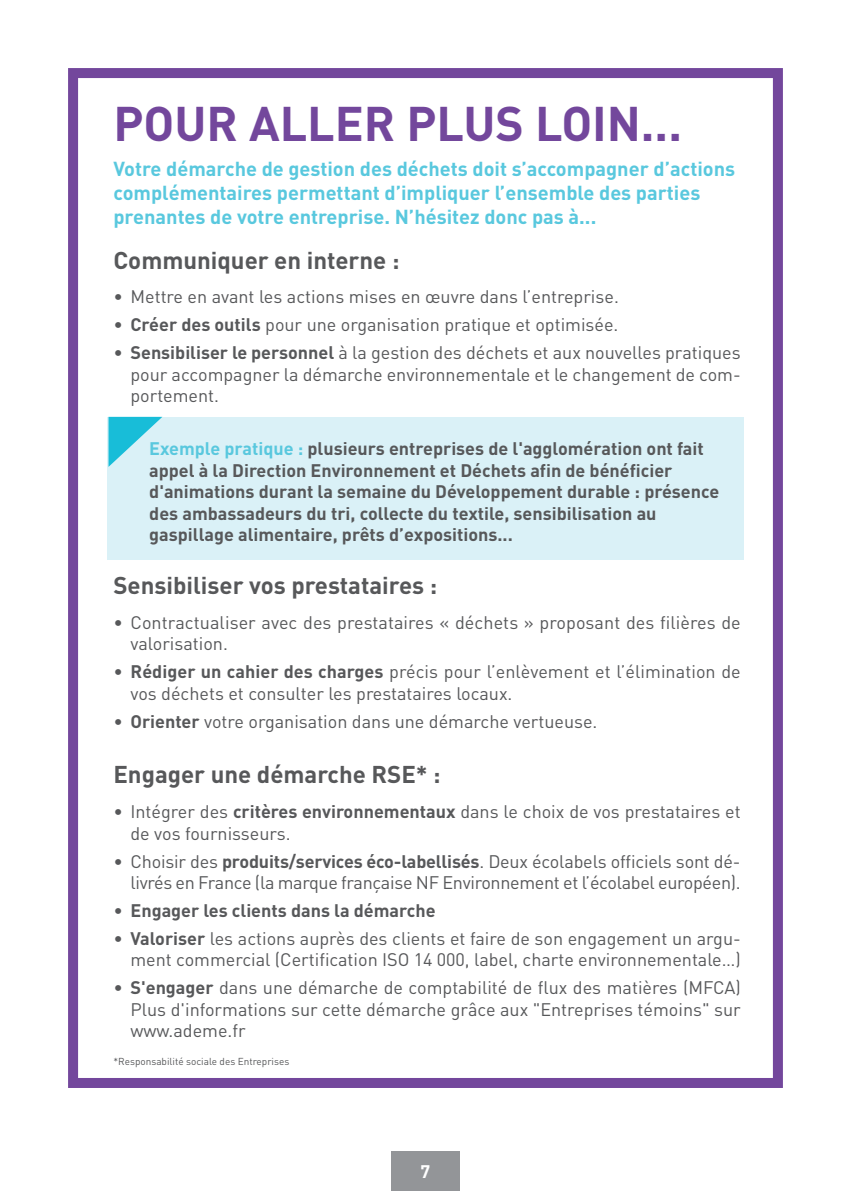
<style>
.page{position:relative;width:851px;height:1191px;background:#fff}
.page>*{position:absolute;margin:0;border:0;box-sizing:border-box;transform-origin:0 0}
.t1{font:700 48px "DIN";color:#73479c}
.t2{font:700 24px "DIN";color:#57585a}
.t3{font:700 20px/24px "DIN";color:#59c8de}
.t4{font:18px/21.6px "DIN";color:#57585a}
.t5{font:700 18px/21.6px "DIN";color:#57585a}
.t6{font:18px/21.6px "DIN";letter-spacing:-.02em;color:#57585a;text-align:right}
.t7{font:700 18px "DIN";color:#fff}
.t8{font:10px "DIN";color:#57585a}
.s1{font-weight:700}
.s2{color:#59c8de}
.s3{font-weight:400}
</style>
<div class="page">
<div style="left:391px;top:1151px;width:68px;height:40px;background:#939598"></div>
<div style="left:68px;top:68px;width:714px;height:1020px;border:10px solid #73479c"></div>
<div style="left:108px;top:417px;width:636px;height:142px;background:#daf1f7"></div>
<svg style="left:108px;top:417px;width:54px;height:50px"></svg>
<h1 class="t1" style="left:113px;top:96px;width:570px">POUR ALLER PLUS LOIN...</h1>
<p class="t3" style="left:113px;top:157px;width:623px">Votre démarche de gestion des déchets doit s’accompagner d’actions complémentaires permettant d’impliquer l’ensemble des parties prenantes de votre entreprise. N’hésitez donc pas à...</p>
<h2 class="t2" style="left:113px;top:246px;width:287px">Communiquer en interne :</h2>
<p class="t4" style="left:113px;top:286px;width:507px">• Mettre en avant les actions mises en œuvre dans l’entreprise.</p>
<p class="t4" style="left:113px;top:314px;width:506px">• <span class="s1">Créer des outils</span> pour une organisation pratique et optimisée.</p>
<p class="t4" style="left:130px;top:342px;width:611px;text-align:justify;text-indent:-17px">• <span class="s1">Sensibiliser le personnel</span> à la gestion des déchets et aux nouvelles pratiques pour accompagner la démarche environnementale et le changement de com&shy;portement.</p>
<p class="t5" style="left:149px;top:438px;width:571px"><span class="s2">Exemple pratique :</span> plusieurs entreprises de l'agglomération ont fait appel à la Direction Environnement et Déchets afin de bénéficier d'animations durant la semaine du Développement durable : présence des ambassadeurs du tri, collecte du textile, sensibilisation au gaspillage alimentaire, prêts d’expositions...</p>
<h2 class="t2" style="left:113px;top:571px;width:325px">Sensibiliser vos prestataires :</h2>
<p class="t4" style="left:130px;top:611px;width:611px;text-indent:-17px">• Contractualiser avec des prestataires « déchets » proposant des filières de valorisation.</p>
<p class="t4" style="left:130px;top:661px;width:611px;text-indent:-17px">• <span class="s1">Rédiger un cahier des charges</span> précis pour l’enlèvement et l’élimination de vos déchets et consulter les prestataires locaux.</p>
<p class="t4" style="left:113px;top:710px;width:485px">• <span class="s1">Orienter</span> votre organisation dans une démarche vertueuse.</p>
<h2 class="t2" style="left:113px;top:760px;width:329px">Engager une démarche RSE* :</h2>
<p class="t4" style="left:130px;top:801px;width:611px;text-indent:-17px">• Intégrer des <span class="s1">critères environnementaux</span> dans le choix de vos prestataires et de vos fournisseurs.</p>
<p class="t6" style="left:113px;top:850px;width:628px">• Choisir des <span class="s1">produits/services éco-labellisés</span>. Deux écolabels officiels sont dé&shy;livrés en France (la marque française NF Environnement et l’écolabel européen).</p>
<p class="t5" style="left:113px;top:900px;width:323px"><span class="s3">•</span> Engager les clients dans la démarche</p>
<p class="t4" style="left:113px;top:927px;width:628px;text-align:right">• <span class="s1">Valoriser</span> les actions auprès des clients et faire de son engagement un argu&shy;ment commercial (Certification ISO 14 000, label, charte environnementale…)</p>
<p class="t4" style="left:130px;top:977px;width:611px;text-align:justify;text-indent:-17px">• <span class="s1">S'engager</span> dans une démarche de comptabilité de flux des matières (MFCA)<br>Plus d'informations sur cette démarche grâce aux "Entreprises témoins" sur www.ademe.fr</p>
<p class="t8" style="left:113px;top:1055px;width:177px">*Responsabilité sociale des Entreprises</p>
<p class="t7" style="left:420px;top:1161px;width:11px">7</p>
</div>
